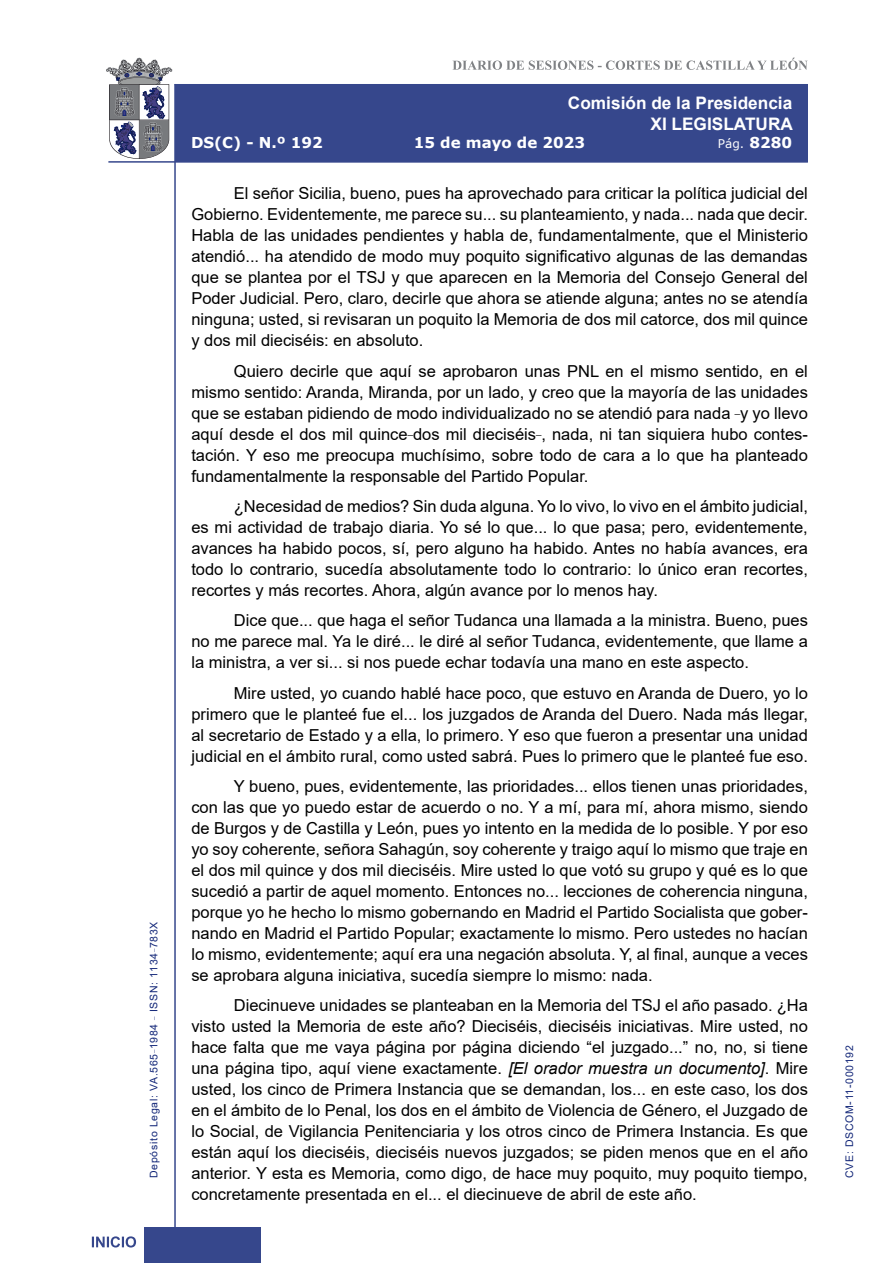
<style>
.page{position:relative;width:893px;height:1263px;background:#fff}
.page>*{position:absolute;margin:0;border:0;box-sizing:border-box;transform-origin:0 0}
.t1{font:700 17.25px/20.7px "Arial";color:#fff;text-align:right}
.t2{font:16.5px/21px "Arial";color:#000;text-align:justify}
.t3{font:700 15px "Verdana";color:#fff}
.t4{font:12px "Verdana";color:#fff}
.t5{font:10.5px "Arial";letter-spacing:.065em;color:#122678}
.s1{font-weight:700;font-size:15px}
.s2{font-style:italic}
</style>
<div class="page">
<svg style="left:452px;top:58px;width:356px;height:12px"></svg>
<hr style="left:174px;top:84px;width:2px;height:1179px;background:#36478c">
<div style="left:144px;top:1227px;width:117px;height:36px;background:#36478c"></div>
<div style="left:175px;top:84px;width:633px;height:78px;background:#36478c"></div>
<hr style="left:108px;top:161px;width:700px;height:2px;background:#36478c">
<svg style="left:92px;top:1236px;width:44px;height:11px"></svg>
<svg style="left:106px;top:58px;width:66px;height:101px"></svg>
<p class="t5" style="left:146px;top:1178px;width:258px;rotate:-90deg">Depósito Legal: VA.565<sup>_</sup>1984 <sup>_</sup> ISSN: 1134<sup>_</sup>783X</p>
<p class="t1" style="left:568px;top:93px;width:226px">Comisión de la Presidencia<br>XI LEGISLATURA</p>
<p class="t3" style="left:191px;top:132px;width:133px">DS(C) - N.º 192</p>
<p class="t3" style="left:414px;top:132px;width:173px">15 de mayo de 2023</p>
<p class="t4" style="left:718px;top:135px;width:76px">Pág. <span class="s1">8280</span></p>
<p class="t2" style="left:191px;top:183px;width:618px;text-indent:43px">El señor Sicilia, bueno, pues ha aprovechado para criticar la política judicial del Gobierno. Evidentemente, me parece su... su planteamiento, y nada... nada que decir.<br>Habla de las unidades pendientes y habla de, fundamentalmente, que el Ministerio atendió... ha atendido de modo muy poquito significativo algunas de las demandas que se plantea por el TSJ y que aparecen en la Memoria del Consejo General del Poder Judicial. Pero, claro, decirle que ahora se atiende alguna; antes no se atendía ninguna; usted, si revisaran un poquito la Memoria de dos mil catorce, dos mil quince y dos mil dieciséis: en absoluto.</p>
<p class="t2" style="left:191px;top:360px;width:618px;text-indent:43px">Quiero decirle que aquí se aprobaron unas PNL en el mismo sentido, en el mismo sentido: Aranda, Miranda, por un lado, y creo que la mayoría de las unidades que se estaban pidiendo de modo individualizado no se atendió para nada <sup>_</sup>y yo llevo aquí desde el dos mil quince<sup>_</sup>dos mil dieciséis<sup>_</sup>, nada, ni tan siquiera hubo contes&shy;tación. Y eso me preocupa muchísimo, sobre todo de cara a lo que ha planteado fundamentalmente la responsable del Partido Popular.</p>
<p class="t2" style="left:191px;top:495px;width:618px;text-indent:43px">¿Necesidad de medios? Sin duda alguna. Yo lo vivo, lo vivo en el ámbito judicial, es mi actividad de trabajo diaria. Yo sé lo que... lo que pasa; pero, evidentemente, avances ha habido pocos, sí, pero alguno ha habido. Antes no había avances, era todo lo contrario, sucedía absolutamente todo lo contrario: lo único eran recortes, recortes y más recortes. Ahora, algún avance por lo menos hay.</p>
<p class="t2" style="left:191px;top:610px;width:618px;text-indent:43px">Dice que... que haga el señor Tudanca una llamada a la ministra. Bueno, pues no me parece mal. Ya le diré... le diré al señor Tudanca, evidentemente, que llame a la ministra, a ver si... si nos puede echar todavía una mano en este aspecto.</p>
<p class="t2" style="left:191px;top:682px;width:618px;text-indent:43px">Mire usted, yo cuando hablé hace poco, que estuvo en Aranda de Duero, yo lo primero que le planteé fue el... los juzgados de Aranda del Duero. Nada más llegar, al secretario de Estado y a ella, lo primero. Y eso que fueron a presentar una unidad judicial en el ámbito rural, como usted sabrá. Pues lo primero que le planteé fue eso.</p>
<p class="t2" style="left:191px;top:775px;width:618px;text-indent:43px">Y bueno, pues, evidentemente, las prioridades... ellos tienen unas prioridades, con las que yo puedo estar de acuerdo o no. Y a mí, para mí, ahora mismo, siendo de Burgos y de Castilla y León, pues yo intento en la medida de lo posible. Y por eso yo soy coherente, señora Sahagún, soy coherente y traigo aquí lo mismo que traje en el dos mil quince y dos mil dieciséis. Mire usted lo que votó su grupo y qué es lo que sucedió a partir de aquel momento. Entonces no... lecciones de coherencia ninguna, porque yo he hecho lo mismo gobernando en Madrid el Partido Socialista que gober&shy;nando en Madrid el Partido Popular; exactamente lo mismo. Pero ustedes no hacían lo mismo, evidentemente; aquí era una negación absoluta. Y, al final, aunque a veces se aprobara alguna iniciativa, sucedía siempre lo mismo: nada.</p>
<p class="t2" style="left:191px;top:995px;width:618px;text-indent:43px">Diecinueve unidades se planteaban en la Memoria del TSJ el año pasado. ¿Ha visto usted la Memoria de este año? Dieciséis, dieciséis iniciativas. Mire usted, no hace falta que me vaya página por página diciendo “el juzgado...” no, no, si tiene una página tipo, aquí viene exactamente. <span class="s2">[El orador muestra un documento]</span>. Mire usted, los cinco de Primera Instancia que se demandan, los... en este caso, los dos en el ámbito de lo Penal, los dos en el ámbito de Violencia de Género, el Juzgado de lo Social, de Vigilancia Penitenciaria y los otros cinco de Primera Instancia. Es que están aquí los dieciséis, dieciséis nuevos juzgados; se piden menos que en el año anterior. Y esta es Memoria, como digo, de hace muy poquito, muy poquito tiempo, concretamente presentada en el... el diecinueve de abril de este año.</p>
<p class="t5" style="left:842px;top:1178px;width:134px;rotate:-90deg">CVE: DSCOM-11-000192</p>
</div>
